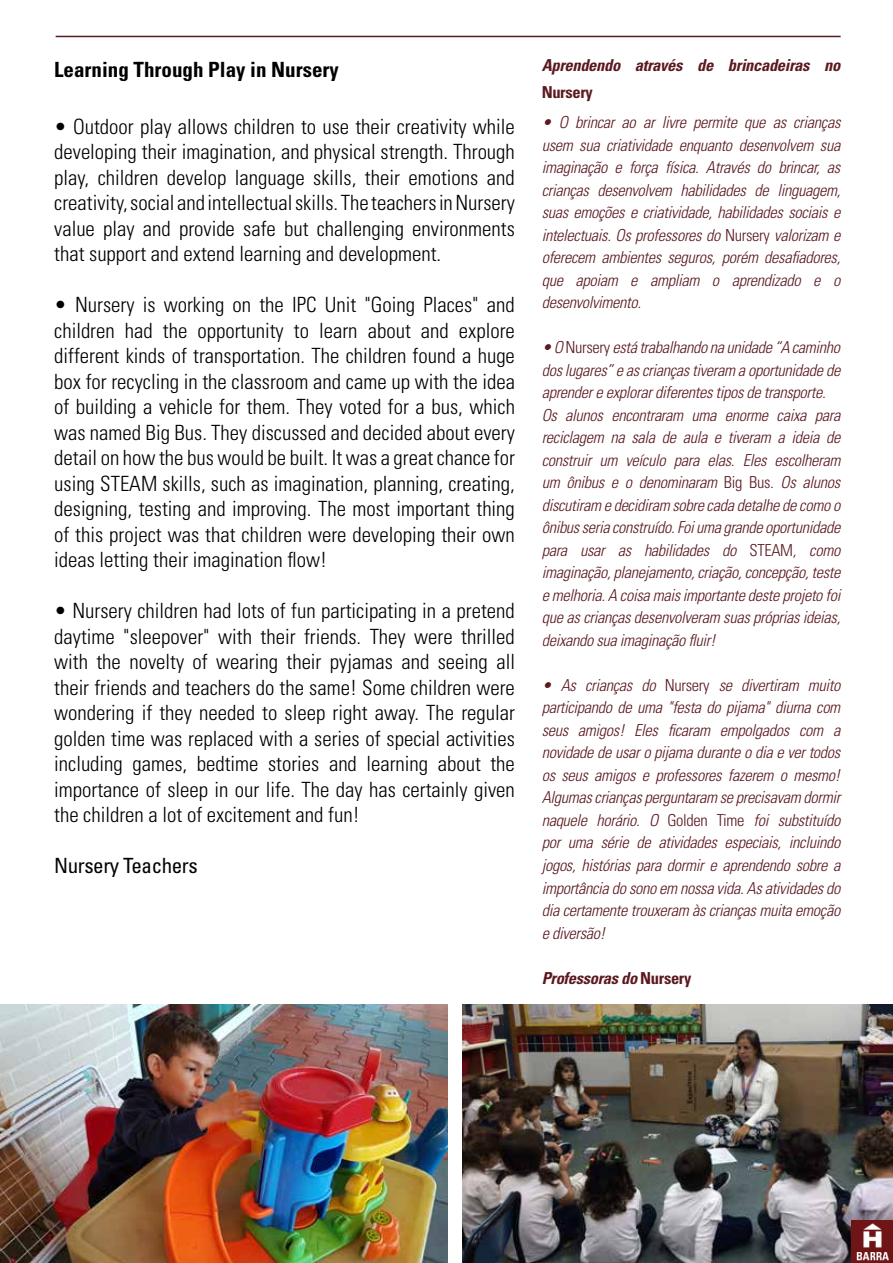
<style>
.page{position:relative;width:893px;height:1263px;background:#fff}
.page>*{position:absolute;margin:0;border:0;box-sizing:border-box;transform-origin:0 0}
.t1{font:300 condensed 21px/25.5px "Univers LT Std";color:#000;text-align:justify}
.t2{font:700 condensed 21px "Univers LT Std";color:#000}
.t3{font:condensed 21px "Univers LT Std";letter-spacing:-.02em;color:#000}
.t4{font:italic 300 condensed 16.5px/22.5px "Univers LT Std";letter-spacing:-.02em;color:#5b1920;text-align:justify}
.t5{font:italic 700 condensed 16.5px "Univers LT Std";letter-spacing:-.02em;color:#5b1920}
.t6{font:700 condensed 16.5px "Univers LT Std";letter-spacing:-.02em;color:#5b1920}
.s1{font-style:normal}
</style>
<div class="page">
<hr style="left:56px;top:36px;width:785px;height:1px;background:#5b1920">
<img style="left:0;top:1004px;width:447px;height:259px">
<img style="left:463px;top:1004px;width:430px;height:259px">
<img style="left:851px;top:1221px;width:42px;height:42px">
<p class="t2" style="left:54px;top:56px;width:286px">Learning Through Play in Nursery</p>
<p class="t1" style="left:54px;top:113px;width:462px">• Outdoor play allows children to use their creativity while developing their imagination, and physical strength. Through play, children develop language skills, their emotions and creativity, social and intellectual skills. The teachers in Nursery value play and provide safe but challenging environments that support and extend learning and development.</p>
<p class="t1" style="left:54px;top:292px;width:462px">• Nursery is working on the IPC Unit "Going Places" and children had the opportunity to learn about and explore different kinds of transportation. The children found a huge box for recycling in the classroom and came up with the idea of building a vehicle for them. They voted for a bus, which was named Big Bus. They discussed and decided about every detail on how the bus would be built. It was a great chance for using STEAM skills, such as imagination, planning, creating, designing, testing and improving. The most important thing of this project was that children were developing their own ideas letting their imagination flow!</p>
<p class="t1" style="left:54px;top:598px;width:462px">• Nursery children had lots of fun participating in a pretend daytime "sleepover" with their friends. They were thrilled with the novelty of wearing their pyjamas and seeing all their friends and teachers do the same! Some children were wondering if they needed to sleep right away. The regular golden time was replaced with a series of special activities including games, bedtime stories and learning about the importance of sleep in our life. The day has certainly given the children a lot of excitement and fun!</p>
<p class="t3" style="left:54px;top:852px;width:145px">Nursery Teachers</p>
<p class="t5" style="left:542px;top:55px;width:300px">Aprendendo através de brincadeiras no</p>
<p class="t6" style="left:542px;top:82px;width:53px">Nursery</p>
<p class="t4" style="left:542px;top:111px;width:300px">• O brincar ao ar livre permite que as crianças usem sua criatividade enquanto desenvolvem sua imaginação e força física. Através do brincar, as crianças desenvolvem habilidades de linguagem, suas emoções e criatividade, habilidades sociais e intelectuais. Os professores do <span class="s1">Nursery</span> valorizam e oferecem ambientes seguros, porém desafiadores, que apoiam e ampliam o aprendizado e o desenvolvimento.</p>
<p class="t4" style="left:542px;top:336px;width:300px;text-align:left">• O <span class="s1">Nursery</span> está trabalhando na unidade “A caminho dos lugares” e as crianças tiveram a oportunidade de aprender e explorar diferentes tipos de transporte.<br>Os alunos encontraram uma enorme caixa para reciclagem na sala de aula e tiveram a ideia de construir um veículo para elas. Eles escolheram um ônibus e o denominaram <span class="s1">Big Bus</span>. Os alunos discutiram e decidiram sobre cada detalhe de como o ônibus seria construído. Foi uma grande oportunidade para usar as habilidades do <span class="s1">STEAM</span>, como imaginação, planejamento, criação, concepção, teste e melhoria. A coisa mais importante deste projeto foi que as crianças desenvolveram suas próprias ideias, deixando sua imaginação fluir!</p>
<p class="t4" style="left:542px;top:674px;width:300px">• As crianças do <span class="s1">Nursery</span> se divertiram muito participando de uma "festa do pijama" diurna com seus amigos! Eles ficaram empolgados com a novidade de usar o pijama durante o dia e ver todos os seus amigos e professores fazerem o mesmo!<br>Algumas crianças perguntaram se precisavam dormir naquele horário. O <span class="s1">Golden Time</span> foi substituído por uma série de atividades especiais, incluindo jogos, histórias para dormir e aprendendo sobre a importância do sono em nossa vida. As atividades do dia certamente trouxeram às crianças muita emoção e diversão!</p>
<p class="t5" style="left:542px;top:967px;width:151px">Professoras do <span class="s1">Nursery</span></p>
</div>
